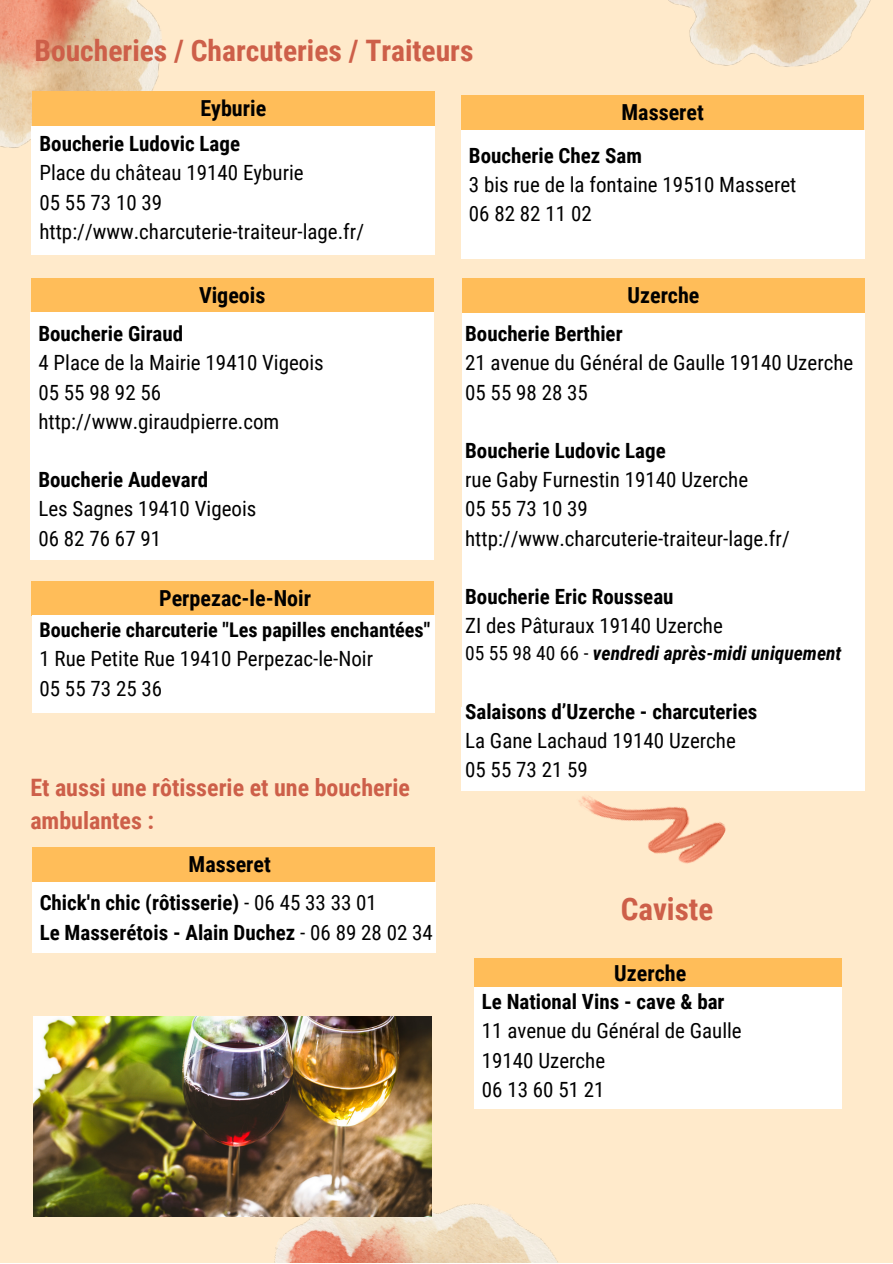
<style>
.page{position:relative;width:893px;height:1264px;background:#fff}
.page>*{position:absolute;margin:0;border:0;box-sizing:border-box;transform-origin:0 0}
.t1{font:700 31.05px "Roboto Condensed";color:#cd5f49}
.t2{font:700 29.55px "Roboto Condensed";color:#cd5f49}
.t3{font:700 24px/32.5px "Roboto Condensed";color:#cd5f49}
.t4{font:700 22.05px "Roboto Condensed";color:#000}
.t5{font:21px "Roboto Condensed";color:#000}
.t6{font:700 21px "Roboto Condensed";color:#000}
.t7{font:700 20.25px "Roboto Condensed";color:#000}
.t8{font:italic 700 19.5px "Roboto Condensed";color:#000}
.s1{font-weight:400}
.s2{font-weight:400;font-style:normal}
</style>
<div class="page">
<div style="left:0;top:0;width:892px;height:1262px;background:#ffeacb"></div>
<img style="left:0;top:0;width:162px;height:148px">
<div style="left:32px;top:91px;width:402px;height:35px;background:#ffbd59"></div>
<div style="left:31px;top:126px;width:404px;height:128px;background:#fff"></div>
<img style="left:192px;top:1203px;width:366px;height:59px">
<div style="left:462px;top:278px;width:402px;height:35px;background:#ffbd59"></div>
<div style="left:461px;top:313px;width:403px;height:403px;background:#fff"></div>
<div style="left:461px;top:707px;width:403px;height:83px;background:#fff"></div>
<div style="left:31px;top:278px;width:402px;height:35px;background:#ffbd59"></div>
<div style="left:30px;top:313px;width:404px;height:246px;background:#fff"></div>
<div style="left:474px;top:958px;width:367px;height:31px;background:#ffbd59"></div>
<div style="left:474px;top:986px;width:367px;height:122px;background:#fff"></div>
<img style="left:668px;top:0;width:203px;height:67px">
<div style="left:32px;top:847px;width:403px;height:35px;background:#ffbd59"></div>
<div style="left:32px;top:882px;width:403px;height:70px;background:#fff"></div>
<img style="left:572px;top:790px;width:155px;height:74px">
<div style="left:461px;top:96px;width:403px;height:34px;background:#ffbd59"></div>
<div style="left:461px;top:130px;width:403px;height:128px;background:#fff"></div>
<img style="left:34px;top:1016px;width:398px;height:200px">
<div style="left:31px;top:581px;width:403px;height:35px;background:#ffbd59"></div>
<div style="left:32px;top:615px;width:403px;height:97px;background:#fff"></div>
<p class="t2" style="left:34px;top:34px;width:440px">Boucheries / Charcuteries / Traiteurs</p>
<p class="t4" style="left:200px;top:96px;width:67px">Eyburie</p>
<p class="t4" style="left:621px;top:100px;width:84px">Masseret</p>
<p class="t6" style="left:39px;top:132px;width:202px">Boucherie Ludovic Lage</p>
<p class="t5" style="left:39px;top:161px;width:266px">Place du château 19140 Eyburie</p>
<p class="t5" style="left:39px;top:190px;width:124px">05 55 73 10 39</p>
<p class="t5" style="left:39px;top:219px;width:326px">http://www.charcuterie-traiteur-lage.fr/</p>
<p class="t4" style="left:199px;top:282px;width:68px">Vigeois</p>
<p class="t6" style="left:38px;top:321px;width:146px">Boucherie Giraud</p>
<p class="t5" style="left:38px;top:351px;width:287px">4 Place de la Mairie 19410 Vigeois</p>
<p class="t5" style="left:38px;top:380px;width:124px">05 55 98 92 56</p>
<p class="t5" style="left:38px;top:409px;width:242px">http://www.giraudpierre.com</p>
<p class="t6" style="left:38px;top:468px;width:171px">Boucherie Audevard</p>
<p class="t5" style="left:38px;top:497px;width:219px">Les Sagnes 19410 Vigeois</p>
<p class="t5" style="left:38px;top:526px;width:124px">06 82 76 67 91</p>
<p class="t4" style="left:159px;top:585px;width:153px">Perpezac-le-Noir</p>
<p class="t7" style="left:39px;top:618px;width:392px">Boucherie charcuterie "Les papilles enchantées"</p>
<p class="t5" style="left:39px;top:646px;width:335px">1 Rue Petite Rue 19410 Perpezac-le-Noir</p>
<p class="t5" style="left:39px;top:676px;width:124px">05 55 73 25 36</p>
<p class="t3" style="left:30px;top:772px;width:381px">Et aussi une rôtisserie et une boucherie ambulantes :</p>
<p class="t4" style="left:189px;top:851px;width:84px">Masseret</p>
<p class="t6" style="left:40px;top:890px;width:339px">Chick'n chic (rôtisserie) <span class="s1">- 06 45 33 33 01</span></p>
<p class="t6" style="left:40px;top:920px;width:395px">Le Masserétois - Alain Duchez <span class="s1">- 06 89 28 02 34</span></p>
<p class="t6" style="left:469px;top:143px;width:175px">Boucherie Chez Sam</p>
<p class="t5" style="left:469px;top:173px;width:329px">3 bis rue de la fontaine 19510 Masseret</p>
<p class="t5" style="left:469px;top:202px;width:124px">06 82 82 11 02</p>
<p class="t4" style="left:627px;top:282px;width:73px">Uzerche</p>
<p class="t6" style="left:465px;top:321px;width:159px">Boucherie Berthier</p>
<p class="t5" style="left:465px;top:351px;width:389px">21 avenue du Général de Gaulle 19140 Uzerche</p>
<p class="t5" style="left:465px;top:380px;width:124px">05 55 98 28 35</p>
<p class="t6" style="left:465px;top:438px;width:202px">Boucherie Ludovic Lage</p>
<p class="t5" style="left:465px;top:468px;width:284px">rue Gaby Furnestin 19140 Uzerche</p>
<p class="t5" style="left:465px;top:497px;width:124px">05 55 73 10 39</p>
<p class="t5" style="left:465px;top:526px;width:326px">http://www.charcuterie-traiteur-lage.fr/</p>
<p class="t6" style="left:465px;top:584px;width:210px">Boucherie Eric Rousseau</p>
<p class="t5" style="left:465px;top:614px;width:259px">ZI des Pâturaux 19140 Uzerche</p>
<p class="t8" style="left:465px;top:642px;width:378px"><span class="s2">05 55 98 40 66 -</span> vendredi après-midi uniquement</p>
<p class="t6" style="left:465px;top:699px;width:294px">Salaisons d’Uzerche - charcuteries</p>
<p class="t5" style="left:465px;top:728px;width:272px">La Gane Lachaud 19140 Uzerche</p>
<p class="t5" style="left:465px;top:758px;width:124px">05 55 73 21 59</p>
<p class="t1" style="left:620px;top:890px;width:94px">Caviste</p>
<p class="t4" style="left:614px;top:960px;width:73px">Uzerche</p>
<p class="t6" style="left:482px;top:989px;width:244px">Le National Vins - cave &amp; bar</p>
<p class="t5" style="left:482px;top:1018px;width:261px">11 avenue du Général de Gaulle</p>
<p class="t5" style="left:482px;top:1048px;width:125px">19140 Uzerche</p>
<p class="t5" style="left:482px;top:1077px;width:124px">06 13 60 51 21</p>
</div>
